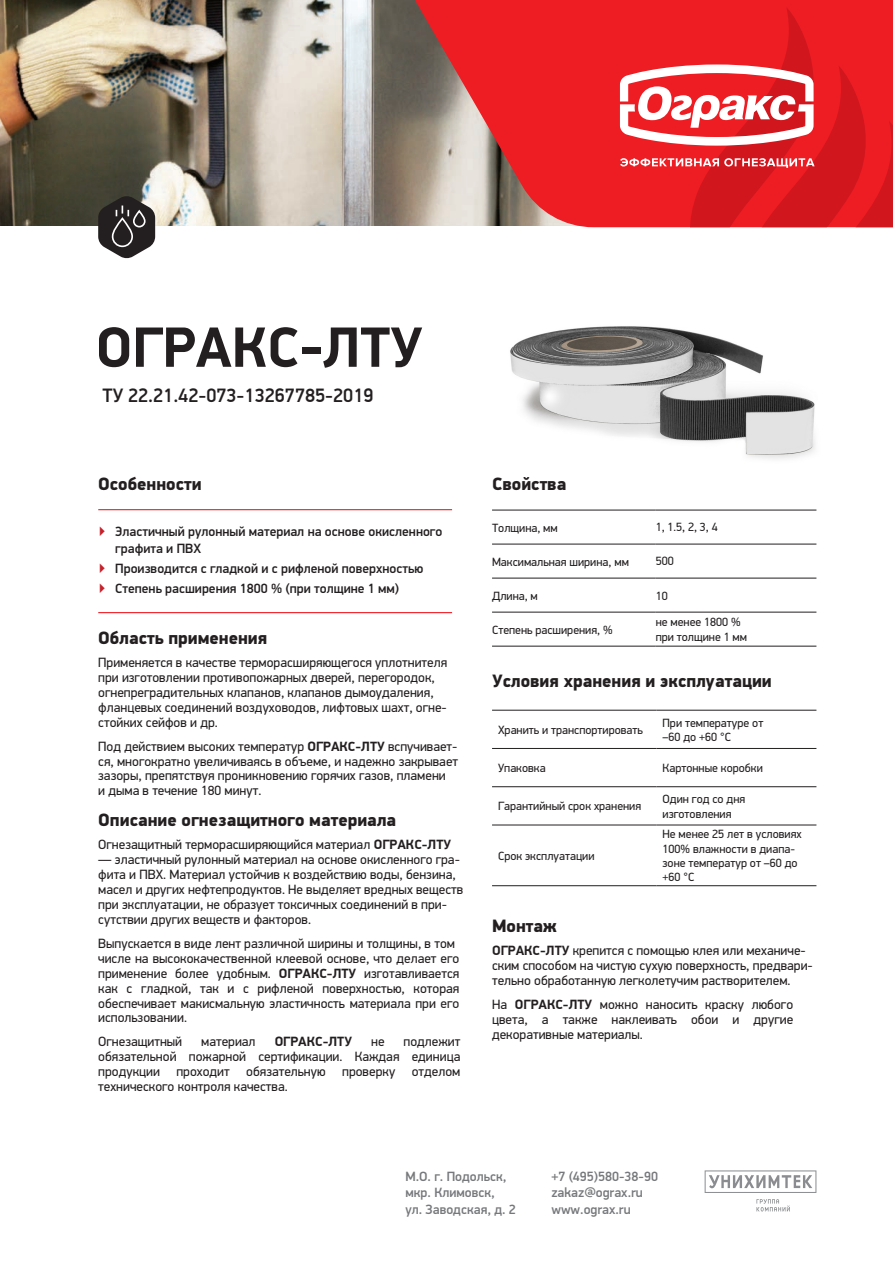
<style>
.page{position:relative;width:893px;height:1263px;background:#fff}
.page>*{position:absolute;margin:0;border:0;box-sizing:border-box;transform-origin:0 0}
.t1{font:700 57px "PF Din Display Pro";color:#231f20}
.t2{font:500 19.5px "PF Din Display Pro";color:#231f20}
.t3{font:900 18px "PF Din Display Pro";color:#231f20}
.t4{font:13.5px/15px "PF Din Display Pro";color:#231f20}
.t5{font:500 13.5px/16.2px "PF Din Display Pro";color:#231f20}
.t6{font:500 13.5px/16.2px "PF Din Display Pro";color:#76787b}
.t7{font:700 13.5px "PF Din Display Pro";color:#231f20}
.t8{font:12px/14.4px "PF Din Display Pro";color:#231f20}
.s1{font-weight:400;color:#c6212a}
.s2{font-weight:700}
</style>
<div class="page">
<svg style="left:756px;top:1199px;width:34px;height:12px"></svg>
<svg style="left:705px;top:1170px;width:111px;height:23px"></svg>
<img style="left:0;top:0;width:401px;height:226px">
<svg style="left:401px;top:0;width:492px;height:227px;background:#d14949"></svg>
<hr style="left:98px;top:509px;width:354px;height:1px;background:#ee1d23">
<hr style="left:98px;top:612px;width:354px;height:1px;background:#ee1d23">
<svg style="left:620px;top:7px;width:273px;height:220px;background:#e8363c"></svg>
<svg style="left:98px;top:196px;width:57px;height:63px"></svg>
<hr style="left:492px;top:710px;width:165px;height:1px;background:#231f20">
<hr style="left:657px;top:710px;width:159px;height:1px;background:#231f20">
<hr style="left:492px;top:748px;width:165px;height:1px;background:#231f20">
<hr style="left:657px;top:748px;width:159px;height:1px;background:#231f20">
<hr style="left:492px;top:786px;width:165px;height:1px;background:#231f20">
<hr style="left:657px;top:786px;width:159px;height:1px;background:#231f20">
<hr style="left:492px;top:825px;width:165px;height:1px;background:#231f20">
<hr style="left:657px;top:825px;width:159px;height:1px;background:#231f20">
<hr style="left:492px;top:885px;width:165px;height:1px;background:#231f20">
<hr style="left:657px;top:885px;width:159px;height:1px;background:#231f20">
<hr style="left:492px;top:510px;width:164px;height:1px;background:#231f20">
<hr style="left:656px;top:510px;width:160px;height:1px;background:#231f20">
<hr style="left:492px;top:544px;width:164px;height:1px;background:#231f20">
<hr style="left:656px;top:544px;width:160px;height:1px;background:#231f20">
<hr style="left:492px;top:578px;width:164px;height:1px;background:#231f20">
<hr style="left:656px;top:578px;width:160px;height:1px;background:#231f20">
<hr style="left:492px;top:612px;width:164px;height:1px;background:#231f20">
<hr style="left:656px;top:612px;width:160px;height:1px;background:#231f20">
<hr style="left:492px;top:646px;width:164px;height:1px;background:#231f20">
<hr style="left:656px;top:646px;width:160px;height:1px;background:#231f20">
<img style="left:510px;top:326px;width:305px;height:133px">
<h1 class="t1" style="left:96px;top:313px;width:328px">ОГРАКС-ЛТУ</h1>
<h2 class="t2" style="left:102px;top:383px;width:273px">ТУ 22.21.42-073-13267785-2019</h2>
<h3 class="t3" style="left:98px;top:473px;width:105px">Особенности</h3>
<h3 class="t3" style="left:492px;top:473px;width:76px">Свойства</h3>
<p class="t5" style="left:115px;top:524px;width:329px;text-indent:-17px"><span class="s1">▶</span> Эластичный рулонный материал на основе окисленного графита и ПВХ</p>
<p class="t5" style="left:98px;top:558px;width:327px;line-height:20.4px"><span class="s1">▶</span> Производится с гладкой и с рифленой поверхностью <span class="s1">▶</span> Степень расширения 1800 % (при толщине 1 мм)</p>
<h3 class="t3" style="left:98px;top:626px;width:171px">Область применения</h3>
<p class="t4" style="left:98px;top:655px;width:350px">Применяется в качестве терморасширяющегося уплотнителя при изготовлении противопожарных дверей, перегородок, огнепреградительных клапанов, клапанов дымоудаления, фланцевых соединений воздуховодов, лифтовых шахт, огне&shy;стойких сейфов и др.</p>
<p class="t4" style="left:98px;top:739px;width:361px">Под действием высоких температур <span class="s2">ОГРАКС-ЛТУ</span> вспучивает&shy;ся, многократно увеличиваясь в объеме, и надежно закрывает зазоры, препятствуя проникновению горячих газов, пламени<br>и дыма в течение 180 минут.</p>
<h3 class="t3" style="left:98px;top:808px;width:299px">Описание огнезащитного материала</h3>
<p class="t4" style="left:98px;top:837px;width:354px">Огнезащитный терморасширяющийся материал <span class="s2">ОГРАКС-ЛТУ</span></p>
<p class="t4" style="left:98px;top:852px;width:367px">— эластичный рулонный материал на основе окисленного гра&shy;фита и ПВХ. Материал устойчив к воздействию воды, бензина, масел и других нефтепродуктов. Не выделяет вредных веществ при эксплуатации, не образует токсичных соединений в при&shy;сутствии других веществ и факторов.</p>
<p class="t4" style="left:98px;top:936px;width:363px">Выпускается в виде лент различной ширины и толщины, в том числе на высококачественной клеевой основе, что делает его применение более удобным. <span class="s2">ОГРАКС-ЛТУ</span> изготавливается как с гладкой, так и с рифленой поверхностью, которая обеспечивает макисмальную эластичность материала при его использовании.</p>
<p class="t4" style="left:98px;top:1034px;width:85px">Огнезащитный</p>
<p class="t4" style="left:201px;top:1034px;width:56px">материал</p>
<p class="t7" style="left:275px;top:1033px;width:79px">ОГРАКС-ЛТУ</p>
<p class="t4" style="left:371px;top:1034px;width:15px">не</p>
<p class="t4" style="left:98px;top:1034px;width:364px;text-align:justify;text-indent:305px">подлежит обязательной пожарной сертификации. Каждая единица продукции проходит обязательную проверку отделом технического контроля качества.</p>
<p class="t8" style="left:492px;top:520px;width:67px">Толщина, мм</p>
<p class="t8" style="left:656px;top:520px;width:64px">1, 1.5, 2, 3, 4</p>
<p class="t8" style="left:492px;top:554px;width:138px">Максимальная ширина, мм</p>
<p class="t8" style="left:656px;top:554px;width:19px">500</p>
<p class="t8" style="left:492px;top:588px;width:47px">Длина, м</p>
<p class="t8" style="left:656px;top:588px;width:13px">10</p>
<p class="t8" style="left:492px;top:622px;width:122px">Степень расширения, %</p>
<p class="t8" style="left:656px;top:615px;width:93px">не менее 1800 % при толщине 1 мм</p>
<h3 class="t3" style="left:492px;top:670px;width:281px">Условия хранения и эксплуатации</h3>
<p class="t8" style="left:498px;top:723px;width:146px">Хранить и транспортировать</p>
<p class="t8" style="left:663px;top:715px;width:102px">При температуре от –60 до +60 °С</p>
<p class="t8" style="left:498px;top:761px;width:49px">Упаковка</p>
<p class="t8" style="left:663px;top:761px;width:102px">Картонные коробки</p>
<p class="t8" style="left:498px;top:799px;width:145px">Гарантийный срок хранения</p>
<p class="t8" style="left:663px;top:792px;width:84px">Один год со дня изготовления</p>
<p class="t8" style="left:498px;top:849px;width:98px">Срок эксплуатации</p>
<p class="t8" style="left:663px;top:827px;width:141px">Не менее 25 лет в условиях<br>100% влажности в диапа&shy;зоне температур от –60 до +60 °С</p>
<h3 class="t3" style="left:492px;top:914px;width:66px">Монтаж</h3>
<p class="t4" style="left:492px;top:943px;width:322px"><span class="s2">ОГРАКС-ЛТУ</span> крепится с помощью клея или механиче&shy;ским способом на чистую сухую поверхность, предвари&shy;тельно обработанную легколетучим растворителем.</p>
<p class="t4" style="left:492px;top:997px;width:303px;text-align:justify">На <span class="s2">ОГРАКС-ЛТУ</span> можно наносить краску любого цвета, а также наклеивать обои и другие декоративные материалы.</p>
<p class="t6" style="left:405px;top:1169px;width:112px">М.О. г. Подольск, мкр. Климовск,<br>ул. Заводская, д. 2</p>
<p class="t6" style="left:551px;top:1169px;width:108px">+7 (495)580-38-90 zakaz@ograx.ru www.ograx.ru</p>
</div>
